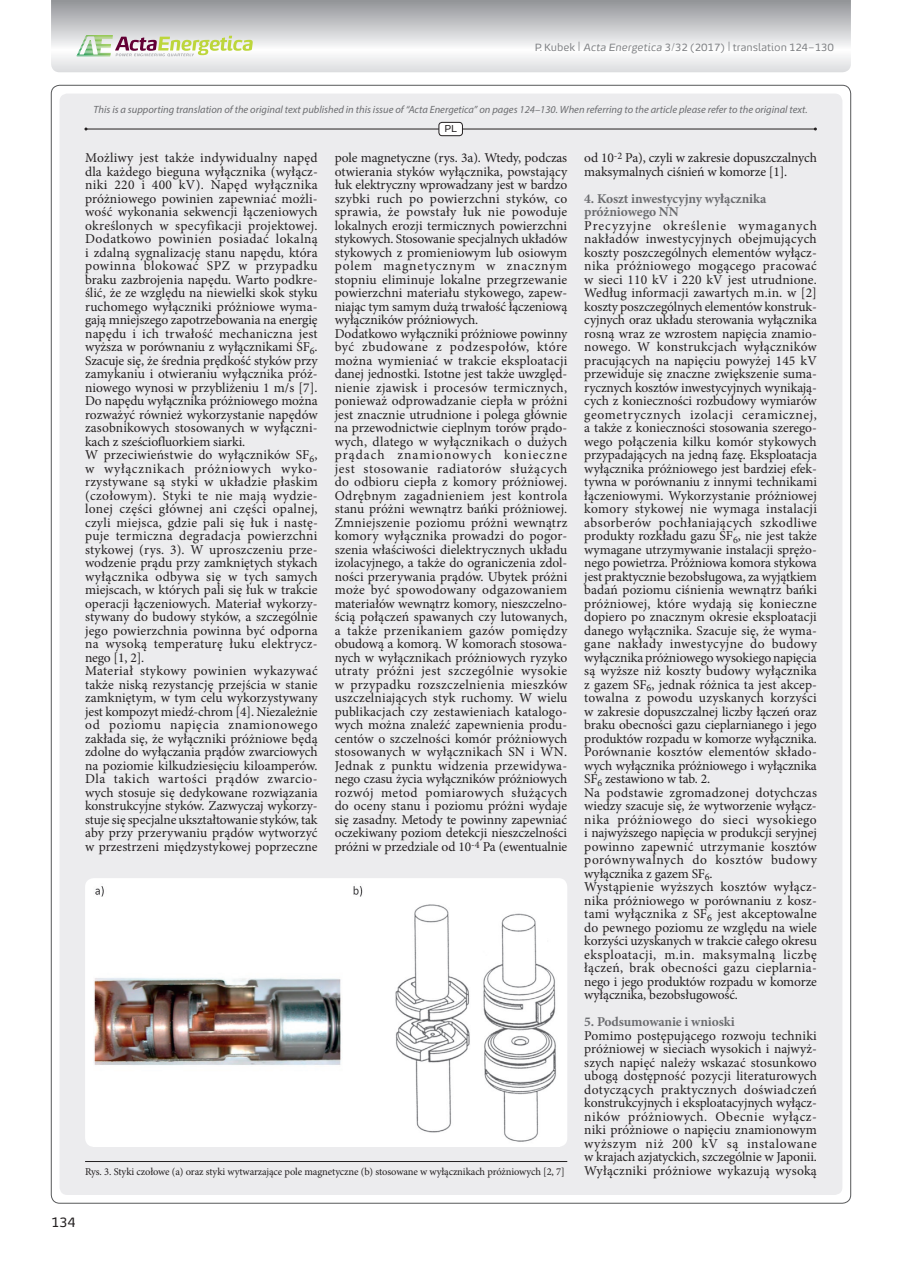
<style>
.page{position:relative;width:902px;height:1263px;background:#fff}
.page>*{position:absolute;margin:0;border:0;box-sizing:border-box;transform-origin:0 0}
.t1{font:13.5px/13.5px "Minion Pro";letter-spacing:.005em;color:#231f20}
.t2{font:700 13.5px/13.5px "Minion Pro";letter-spacing:-.01em;color:#6c6d70}
.t3{font:13.5px "Energa";color:#231f20}
.t4{font:italic 10.5px "Myriad Pro";color:#6c6d70}
.t5{font:10.5px "Minion Pro";letter-spacing:-.01em;color:#231f20}
.t6{font:10.5px "Energa";letter-spacing:-.01em;color:#808285}
.t7{font:10.05px "Energa";color:#231f20}
.s1{font-size:13.5px}
.s2{font-style:italic}
</style>
<div class="page">
<svg style="left:51px;top:0;width:799px;height:72px"></svg>
<div style="left:60px;top:94px;width:782px;height:1101px;background:#ececee;border-radius:8px"></div>
<svg style="left:76px;top:35px;width:177px;height:21px"></svg>
<hr style="left:86px;top:129px;width:729px;height:1px;background:#231f20">
<div style="left:439px;top:122px;width:23px;height:14px;background:#fff;border-radius:3px"></div>
<div style="left:438px;top:122px;width:25px;height:14px;border:1px solid #231f20;border-radius:3px"></div>
<div style="left:85px;top:878px;width:482px;height:269px;background:#fff;border-radius:9px"></div>
<img style="left:93px;top:886px;width:463px;height:256px">
<hr style="left:85px;top:1161px;width:482px;height:1px;background:#231f20">
<p class="t6" style="left:534px;top:41px;width:300px">P. Kubek <span class="s1">|</span> <span class="s2">Acta Energetica</span> 3/32 (2017) <span class="s1">|</span> translation 124–130</p>
<p class="t4" style="left:93px;top:103px;width:715px">This is a supporting translation of the original text published in this issue of “Acta Energetica” on pages 124–130. When referring to the article please refer to the original text.</p>
<p class="t7" style="left:444px;top:122px;width:14px">PL</p>
<p class="t1" style="left:85px;top:151px;width:234px">Możliwy jest także indywidualny napęd dla każdego bieguna wyłącznika (wyłącz&shy;niki 220 i 400 kV). Napęd wyłącznika próżniowego powinien zapewniać możli&shy;wość wykonania sekwencji łączeniowych określonych w specyfikacji projektowej.<br>Dodatkowo powinien posiadać lokalną i zdalną sygnalizację stanu napędu, która powinna blokować SPZ w przypadku braku zazbrojenia napędu. Warto podkre&shy;ślić, że ze względu na niewielki skok styku ruchomego wyłączniki próżniowe wyma&shy;gają mniejszego zapotrzebowania na energię napędu i ich trwałość mechaniczna jest wyższa w porównaniu z wyłącznikami SF<sub>6</sub>.<br>Szacuje się, że średnia prędkość styków przy zamykaniu i otwieraniu wyłącznika próż&shy;niowego wynosi w przybliżeniu 1 m/s [7].<br>Do napędu wyłącznika próżniowego można rozważyć również wykorzystanie napędów zasobnikowych stosowanych w wyłączni&shy;kach z sześciofluorkiem siarki.<br>W przeciwieństwie do wyłączników SF<sub>6</sub>, w wyłącznikach próżniowych wyko&shy;rzystywane są styki w układzie płaskim (czołowym). Styki te nie mają wydzie&shy;lonej części głównej ani części opalnej, czyli miejsca, gdzie pali się łuk i nastę&shy;puje termiczna degradacja powierzchni stykowej (rys. 3). W uproszczeniu prze&shy;wodzenie prądu przy zamkniętych stykach wyłącznika odbywa się w tych samych miejscach, w których pali się łuk w trakcie operacji łączeniowych. Materiał wykorzy&shy;stywany do budowy styków, a szczególnie jego powierzchnia powinna być odporna na wysoką temperaturę łuku elektrycz&shy;nego [1, 2].<br>Materiał stykowy powinien wykazywać także niską rezystancję przejścia w stanie zamkniętym, w tym celu wykorzystywany jest kompozyt miedź-chrom [4]. Niezależnie od poziomu napięcia znamionowego zakłada się, że wyłączniki próżniowe będą zdolne do wyłączania prądów zwarciowych na poziomie kilkudziesięciu kiloamperów.<br>Dla takich wartości prądów zwarcio&shy;wych stosuje się dedykowane rozwiązania konstrukcyjne styków. Zazwyczaj wykorzy&shy;stuje się specjalne ukształtowanie styków, tak aby przy przerywaniu prądów wytworzyć w przestrzeni międzystykowej poprzeczne</p>
<p class="t1" style="left:334px;top:151px;width:234px">pole magnetyczne (rys. 3a). Wtedy, podczas otwierania styków wyłącznika, powstający łuk elektryczny wprowadzany jest w bardzo szybki ruch po powierzchni styków, co sprawia, że powstały łuk nie powoduje lokalnych erozji termicznych powierzchni stykowych. Stosowanie specjalnych układów stykowych z promieniowym lub osiowym polem magnetycznym w znacznym stopniu eliminuje lokalne przegrzewanie powierzchni materiału stykowego, zapew&shy;niając tym samym dużą trwałość łączeniową wyłączników próżniowych.<br>Dodatkowo wyłączniki próżniowe powinny być zbudowane z podzespołów, które można wymieniać w trakcie eksploatacji danej jednostki. Istotne jest także uwzględ&shy;nienie zjawisk i procesów termicznych, ponieważ odprowadzanie ciepła w próżni jest znacznie utrudnione i polega głównie na przewodnictwie cieplnym torów prądo&shy;wych, dlatego w wyłącznikach o dużych prądach znamionowych konieczne jest stosowanie radiatorów służących do odbioru ciepła z komory próżniowej.<br>Odrębnym zagadnieniem jest kontrola stanu próżni wewnątrz bańki próżniowej.<br>Zmniejszenie poziomu próżni wewnątrz komory wyłącznika prowadzi do pogor&shy;szenia właściwości dielektrycznych układu izolacyjnego, a także do ograniczenia zdol&shy;ności przerywania prądów. Ubytek próżni może być spowodowany odgazowaniem materiałów wewnątrz komory, nieszczelno&shy;ścią połączeń spawanych czy lutowanych, a także przenikaniem gazów pomiędzy obudową a komorą. W komorach stosowa&shy;nych w wyłącznikach próżniowych ryzyko utraty próżni jest szczególnie wysokie w przypadku rozszczelnienia mieszków uszczelniających styk ruchomy. W wielu publikacjach czy zestawieniach katalogo&shy;wych można znaleźć zapewnienia produ&shy;centów o szczelności komór próżniowych stosowanych w wyłącznikach SN i WN.<br>Jednak z punktu widzenia przewidywa&shy;nego czasu życia wyłączników próżniowych rozwój metod pomiarowych służących do oceny stanu i poziomu próżni wydaje się zasadny. Metody te powinny zapewniać oczekiwany poziom detekcji nieszczelności próżni w przedziale od 10<sup>-4</sup> Pa (ewentualnie</p>
<p class="t1" style="left:584px;top:151px;width:234px">od 10<sup>-2</sup> Pa), czyli w zakresie dopuszczalnych maksymalnych ciśnień w komorze [1].</p>
<p class="t2" style="left:584px;top:191px;width:184px">4. Koszt inwestycyjny wyłącznika próżniowego NN</p>
<p class="t1" style="left:584px;top:219px;width:234px">Precyzyjne określenie wymaganych nakładów inwestycyjnych obejmujących koszty poszczególnych elementów wyłącz&shy;nika próżniowego mogącego pracować w sieci 110 kV i 220 kV jest utrudnione.<br>Według informacji zawartych m.in. w [2] koszty poszczególnych elementów konstruk&shy;cyjnych oraz układu sterowania wyłącznika rosną wraz ze wzrostem napięcia znamio&shy;nowego. W konstrukcjach wyłączników pracujących na napięciu powyżej 145 kV przewiduje się znaczne zwiększenie suma&shy;rycznych kosztów inwestycyjnych wynikają&shy;cych z konieczności rozbudowy wymiarów geometrycznych izolacji ceramicznej, a także z konieczności stosowania szerego&shy;wego połączenia kilku komór stykowych przypadających na jedną fazę. Eksploatacja wyłącznika próżniowego jest bardziej efek&shy;tywna w porównaniu z innymi technikami łączeniowymi. Wykorzystanie próżniowej komory stykowej nie wymaga instalacji absorberów pochłaniających szkodliwe produkty rozkładu gazu SF<sub>6</sub>, nie jest także wymagane utrzymywanie instalacji sprężo&shy;nego powietrza. Próżniowa komora stykowa jest praktycznie bezobsługowa, za wyjątkiem badań poziomu ciśnienia wewnątrz bańki próżniowej, które wydają się konieczne dopiero po znacznym okresie eksploatacji danego wyłącznika. Szacuje się, że wyma&shy;gane nakłady inwestycyjne do budowy wyłącznika próżniowego wysokiego napięcia są wyższe niż koszty budowy wyłącznika z gazem SF<sub>6</sub>, jednak różnica ta jest akcep&shy;towalna z powodu uzyskanych korzyści w zakresie dopuszczalnej liczby łączeń oraz braku obecności gazu cieplarnianego i jego produktów rozpadu w komorze wyłącznika.<br>Porównanie kosztów elementów składo&shy;wych wyłącznika próżniowego i wyłącznika SF<sub>6</sub> zestawiono w tab. 2.<br>Na podstawie zgromadzonej dotychczas wiedzy szacuje się, że wytworzenie wyłącz&shy;nika próżniowego do sieci wysokiego i najwyższego napięcia w produkcji seryjnej powinno zapewnić utrzymanie kosztów porównywalnych do kosztów budowy wyłącznika z gazem SF<sub>6</sub>.<br>Wystąpienie wyższych kosztów wyłącz&shy;nika próżniowego w porównaniu z kosz&shy;tami wyłącznika z SF<sub>6</sub> jest akceptowalne do pewnego poziomu ze względu na wiele korzyści uzyskanych w trakcie całego okresu eksploatacji, m.in. maksymalną liczbę łączeń, brak obecności gazu cieplarnia&shy;nego i jego produktów rozpadu w komorze wyłącznika, bezobsługowość.</p>
<p class="t2" style="left:584px;top:1015px;width:152px">5. Podsumowanie i wnioski</p>
<p class="t1" style="left:584px;top:1029px;width:234px;text-align:justify">Pomimo postępującego rozwoju techniki próżniowej w sieciach wysokich i najwyż&shy;szych napięć należy wskazać stosunkowo ubogą dostępność pozycji literaturowych dotyczących praktycznych doświadczeń konstrukcyjnych i eksploatacyjnych wyłącz&shy;ników próżniowych. Obecnie wyłącz&shy;niki próżniowe o napięciu znamionowym wyższym niż 200 kV są instalowane w krajach azjatyckich, szczególnie w Japonii.</p>
<p class="t5" style="left:85px;top:1164px;width:481px">Rys. 3. Styki czołowe (a) oraz styki wytwarzające pole magnetyczne (b) stosowane w wyłącznikach próżniowych [2, 7]</p>
<p class="t1" style="left:584px;top:1164px;width:234px">Wyłączniki próżniowe wykazują wysoką</p>
<p class="t3" style="left:51px;top:1213px;width:26px">134</p>
</div>
